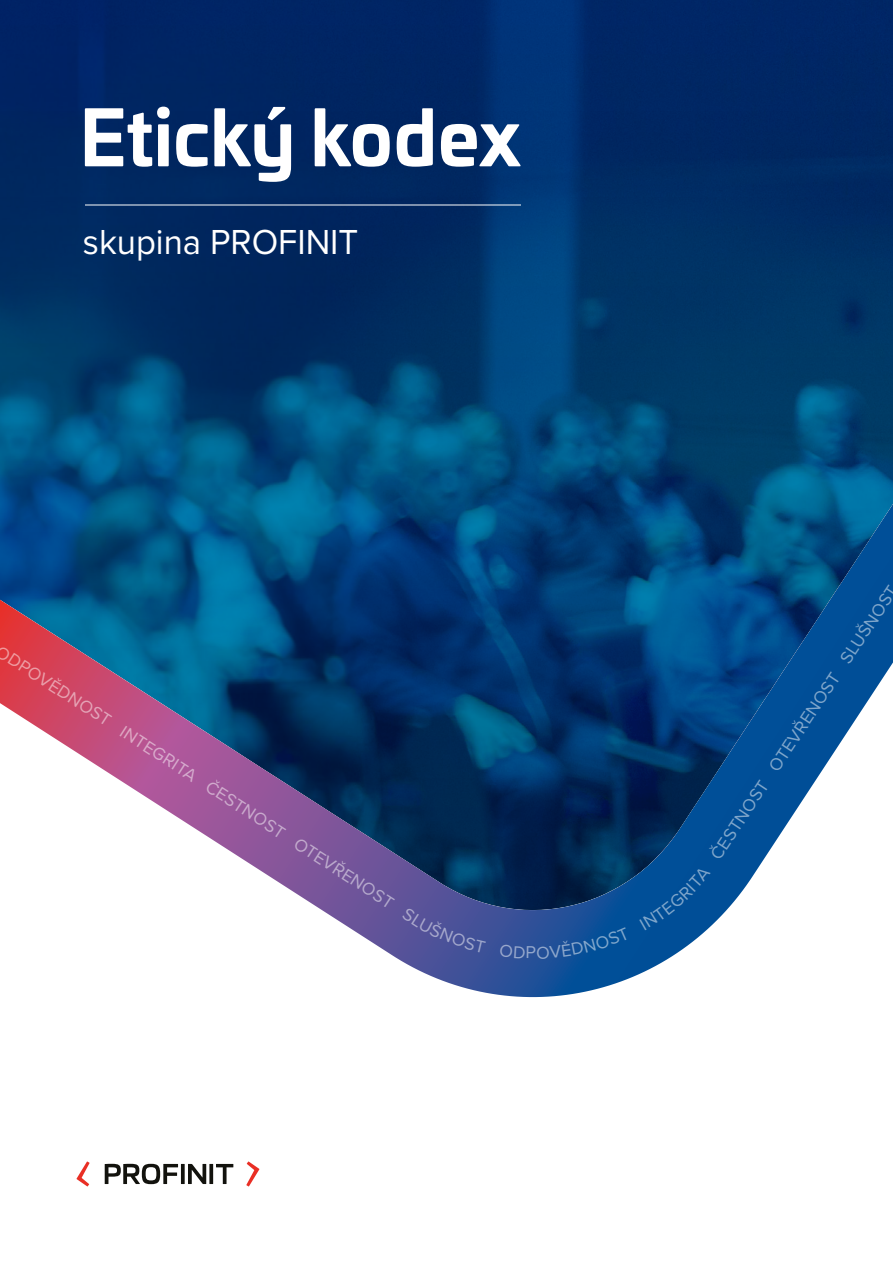
<style>
.page{position:relative;width:893px;height:1263px;background:#fff}
.page>*{position:absolute;margin:0;border:0;box-sizing:border-box;transform-origin:0 0}
.t1{font:700 75px "Univia Pro";color:#fff;scale:.96 1}
.t2{font:36px "Proxima Nova";color:#fff;scale:.96 1}
.t3{font:17.85px "Proxima Nova";color:#fff}
</style>
<div class="page">
<svg style="left:359px;top:934px;width:343px;height:64px"></svg>
<svg style="left:323px;top:911px;width:403px;height:23px;background:#4f65a4"></svg>
<img style="left:0;top:0;width:893px;height:911px">
<svg style="left:181px;top:1164px;width:4px;height:20px"></svg>
<svg style="left:188px;top:1164px;width:18px;height:20px"></svg>
<svg style="left:209px;top:1164px;width:4px;height:20px"></svg>
<svg style="left:216px;top:1164px;width:17px;height:20px"></svg>
<svg style="left:105px;top:1164px;width:73px;height:20px"></svg>
<svg style="left:76px;top:1161px;width:14px;height:25px"></svg>
<svg style="left:246px;top:1161px;width:13px;height:25px"></svg>
<hr style="left:85px;top:204px;width:436px;height:1px;background:#fff">
<svg style="left:418px;top:918px;width:68px;height:35px;background:#495198"></svg>
<svg style="left:500px;top:927px;width:130px;height:32px;background:#184f98"></svg>
<div style="left:639px;top:866px;width:72px;height:64px;background:#004e97"></div>
<h1 class="t1" style="left:80px;top:92px;width:461px">Etický kodex</h1>
<h2 class="t2" style="left:83px;top:223px;width:288px">skupina PROFINIT</h2>
<p class="t3" style="left:3px;top:641px;width:505px;rotate:33deg">ODPOVĚDNOST INTEGRITA ČESTNOST OTEVŘENOST SL</p>
<p class="t3" style="left:706px;top:851px;width:326px;rotate:-56deg">ČESTNOST OTEVŘENOST SLUŠNOST</p>
</div>
